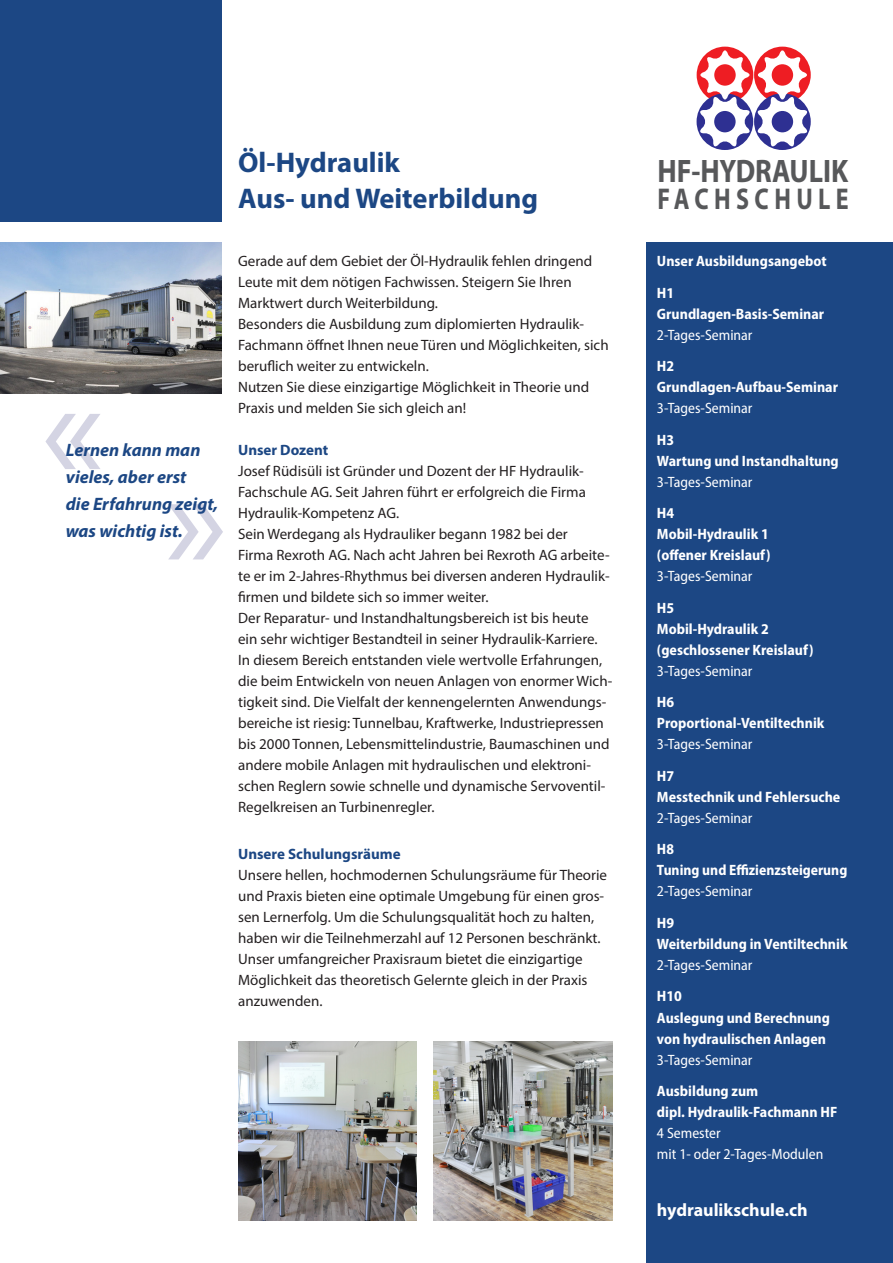
<style>
.page{position:relative;width:893px;height:1263px;background:#fff}
.page>*{position:absolute;margin:0;border:0;box-sizing:border-box;transform-origin:0 0}
.t1{font:150px "Myriad Pro";color:#d4d4e3}
.t2{font:700 32.7px "Myriad Pro";color:#57585a;scale:.86 1}
.t3{font:700 30.15px "Myriad Pro";letter-spacing:.225em;color:#57585a;scale:.8 1}
.t4{font:700 28.5px "Myriad Pro";color:#1c4784}
.t5{font:italic 700 18px/27px "Myriad Pro";color:#1c4784}
.t6{font:700 18px "Myriad Pro";color:#fff}
.t7{font:15px/21px "Myriad Pro";color:#231f20}
.t8{font:700 semi-condensed 15px/21px "Myriad Pro";color:#fff}
.t9{font:semi-condensed 15px "Myriad Pro";color:#fff}
.t10{font:700 15px "Myriad Pro";color:#1c4784}
</style>
<div class="page">
<div style="left:0;top:0;width:221px;height:222px;background:#1c4784"></div>
<div style="left:646px;top:242px;width:247px;height:1021px;background:#1c4784"></div>
<svg style="left:699px;top:49px;width:110px;height:99px"></svg>
<div style="left:714px;top:111px;width:22px;height:21px;background:#2e3092;border-radius:50%"></div>
<div style="left:714px;top:64px;width:22px;height:22px;background:#ee1d23;border-radius:50%"></div>
<img style="left:434px;top:1042px;width:178px;height:178px">
<img style="left:238px;top:1042px;width:179px;height:178px">
<img style="left:0;top:242px;width:221px;height:151px">
<p class="t4" style="left:238px;top:144px;width:163px">Öl-Hydraulik</p>
<p class="t4" style="left:238px;top:180px;width:301px">Aus- und Weiterbildung</p>
<p class="t1" style="left:41px;top:336px;width:64px">«</p>
<p class="t5" style="left:66px;top:436px;width:154px">Lernen kann man vieles, aber erst<br>die Erfahrung zeigt, was wichtig ist.</p>
<p class="t1" style="left:165px;top:427px;width:64px">»</p>
<p class="t7" style="left:238px;top:251px;width:356px">Gerade auf dem Gebiet der Öl-Hydraulik fehlen dringend<br>Leute mit dem nötigen Fachwissen. Steigern Sie Ihren<br>Marktwert durch Weiterbildung.</p>
<p class="t7" style="left:238px;top:314px;width:372px">Besonders die Ausbildung zum diplomierten Hydraulik-<br>Fachmann öffnet Ihnen neue Türen und Möglichkeiten, sich beruflich weiter zu entwickeln.</p>
<p class="t7" style="left:238px;top:377px;width:352px">Nutzen Sie diese einzigartige Möglichkeit in Theorie und<br>Praxis und melden Sie sich gleich an!</p>
<p class="t10" style="left:238px;top:441px;width:92px">Unser Dozent</p>
<p class="t7" style="left:238px;top:461px;width:349px">Josef Rüdisüli ist Gründer und Dozent der HF Hydraulik-<br>Fachschule AG. Seit Jahren führt er erfolgreich die Firma<br>Hydraulik-Kompetenz AG.</p>
<p class="t7" style="left:238px;top:524px;width:331px">Sein Werdegang als Hydrauliker begann 1982 bei der</p>
<p class="t7" style="left:238px;top:545px;width:373px;text-align:justify">Firma Rexroth AG. Nach acht Jahren bei Rexroth AG arbeite&shy;te er im 2-Jahres-Rhythmus bei diversen anderen Hydraulik&shy;firmen und bildete sich so immer weiter.</p>
<p class="t7" style="left:238px;top:608px;width:352px">Der Reparatur- und Instandhaltungsbereich ist bis heute</p>
<p class="t7" style="left:238px;top:629px;width:361px">ein sehr wichtiger Bestandteil in seiner Hydraulik-Karriere.</p>
<p class="t7" style="left:238px;top:650px;width:376px">In diesem Bereich entstanden viele wertvolle Erfahrungen, die beim Entwickeln von neuen Anlagen von enormer Wich&shy;tigkeit sind. Die Vielfalt der kennengelernten Anwendungs&shy;bereiche ist riesig: Tunnelbau, Kraftwerke, Industriepressen bis 2000 Tonnen, Lebensmittelindustrie, Baumaschinen und andere mobile Anlagen mit hydraulischen und elektroni&shy;schen Reglern sowie schnelle und dynamische Servoventil-Regelkreisen an Turbinenregler.</p>
<p class="t10" style="left:238px;top:844px;width:164px">Unsere Schulungsräume</p>
<p class="t7" style="left:238px;top:864px;width:370px">Unsere hellen, hochmodernen Schulungsräume für Theorie und Praxis bieten eine optimale Umgebung für einen gros&shy;sen Lernerfolg. Um die Schulungsqualität hoch zu halten, haben wir die Teilnehmerzahl auf 12 Personen beschränkt.<br>Unser umfangreicher Praxisraum bietet die einzigartige</p>
<p class="t7" style="left:238px;top:969px;width:351px">Möglichkeit das theoretisch Gelernte gleich in der Praxis anzuwenden.</p>
<p class="t2" style="left:657px;top:150px;width:223px">HF-HYDRAULIK</p>
<p class="t3" style="left:657px;top:179px;width:241px">FACHSCHULE</p>
<p class="t8" style="left:657px;top:250px;width:171px">Unser Ausbildungsangebot</p>
<p class="t8" style="left:657px;top:282px;width:19px">H1</p>
<p class="t8" style="left:657px;top:303px;width:169px">Grundlagen-Basis-Seminar</p>
<p class="t9" style="left:657px;top:326px;width:97px">2-Tages-Seminar</p>
<p class="t8" style="left:657px;top:355px;width:19px">H2</p>
<p class="t8" style="left:657px;top:376px;width:183px">Grundlagen-Aufbau-Seminar</p>
<p class="t9" style="left:657px;top:399px;width:97px">3-Tages-Seminar</p>
<p class="t8" style="left:657px;top:429px;width:19px">H3</p>
<p class="t8" style="left:657px;top:450px;width:183px">Wartung und Instandhaltung</p>
<p class="t9" style="left:657px;top:473px;width:97px">3-Tages-Seminar</p>
<p class="t8" style="left:657px;top:502px;width:19px">H4</p>
<p class="t8" style="left:657px;top:523px;width:115px">Mobil-Hydraulik 1 (offener Kreislauf)</p>
<p class="t9" style="left:657px;top:567px;width:97px">3-Tages-Seminar</p>
<p class="t8" style="left:657px;top:597px;width:19px">H5</p>
<p class="t8" style="left:657px;top:618px;width:113px">Mobil-Hydraulik 2</p>
<p class="t8" style="left:657px;top:639px;width:158px">(geschlossener Kreislauf)</p>
<p class="t9" style="left:657px;top:662px;width:97px">3-Tages-Seminar</p>
<p class="t8" style="left:657px;top:691px;width:19px">H6</p>
<p class="t8" style="left:657px;top:712px;width:169px">Proportional-Ventiltechnik</p>
<p class="t9" style="left:657px;top:735px;width:97px">3-Tages-Seminar</p>
<p class="t8" style="left:657px;top:765px;width:19px">H7</p>
<p class="t8" style="left:657px;top:786px;width:185px">Messtechnik und Fehlersuche</p>
<p class="t9" style="left:657px;top:809px;width:97px">2-Tages-Seminar</p>
<p class="t8" style="left:657px;top:838px;width:18px">H8</p>
<p class="t8" style="left:657px;top:859px;width:192px">Tuning und Effizienzsteigerung</p>
<p class="t9" style="left:657px;top:882px;width:97px">2-Tages-Seminar</p>
<p class="t8" style="left:657px;top:912px;width:19px">H9</p>
<p class="t8" style="left:657px;top:933px;width:192px">Weiterbildung in Ventiltechnik</p>
<p class="t9" style="left:657px;top:956px;width:97px">2-Tages-Seminar</p>
<p class="t8" style="left:657px;top:985px;width:27px">H10</p>
<p class="t8" style="left:657px;top:1006px;width:174px">Auslegung und Berechnung von hydraulischen Anlagen</p>
<p class="t9" style="left:657px;top:1050px;width:97px">3-Tages-Seminar</p>
<p class="t8" style="left:657px;top:1080px;width:182px">Ausbildung zum<br>dipl. Hydraulik-Fachmann HF</p>
<p class="t9" style="left:657px;top:1124px;width:65px">4 Semester</p>
<p class="t9" style="left:657px;top:1145px;width:168px">mit 1- oder 2-Tages-Modulen</p>
<p class="t6" style="left:657px;top:1198px;width:152px">hydraulikschule.ch</p>
</div>
